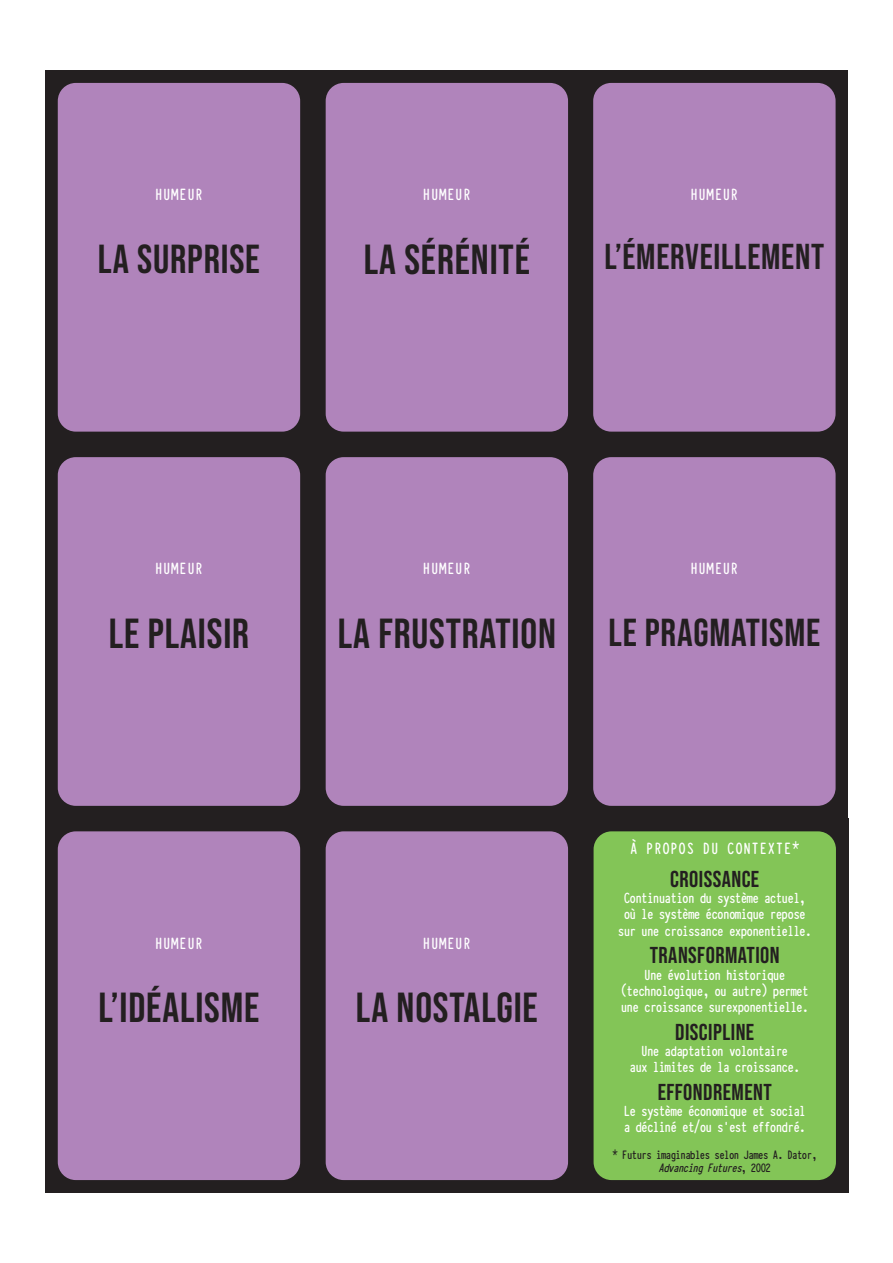
<style>
.page{position:relative;width:893px;height:1263px;background:#fff}
.page>*{position:absolute;margin:0;border:0;box-sizing:border-box;transform-origin:0 0}
.t1{font:42px "Bebas Neue";letter-spacing:.02em;color:#231f20}
.t2{font:40.5px "Bebas Neue";letter-spacing:.02em;color:#231f20}
.t3{font:39px "Bebas Neue";letter-spacing:.02em;color:#231f20}
.t4{font:36px "Bebas Neue";letter-spacing:.02em;color:#231f20}
.t5{font:22.95px "Bebas Neue";letter-spacing:.02em;color:#231f20}
.t6{font:700 18px "Typewriter Condensed";color:#fff}
.t7{font:700 16.2px/16.2px "Typewriter Condensed";letter-spacing:-.09em;color:#fff;text-align:center}
.t8{font:700 13.5px/13.5px "Typewriter Condensed";letter-spacing:-.09em;color:#231f20;text-align:center}
.s1{font-style:italic}
</style>
<div class="page">
<div style="left:45px;top:819px;width:268px;height:374px;background:#231f20"></div>
<div style="left:58px;top:831px;width:242px;height:349px;background:#b084bb;border-radius:18px"></div>
<div style="left:45px;top:444px;width:268px;height:375px;background:#231f20"></div>
<div style="left:58px;top:457px;width:242px;height:349px;background:#b084bb;border-radius:18px"></div>
<div style="left:45px;top:70px;width:268px;height:374px;background:#231f20"></div>
<div style="left:58px;top:83px;width:242px;height:349px;background:#b084bb;border-radius:18px"></div>
<div style="left:313px;top:819px;width:268px;height:374px;background:#231f20"></div>
<div style="left:326px;top:831px;width:242px;height:349px;background:#b084bb;border-radius:18px"></div>
<div style="left:313px;top:444px;width:268px;height:375px;background:#231f20"></div>
<div style="left:326px;top:457px;width:242px;height:349px;background:#b084bb;border-radius:18px"></div>
<div style="left:313px;top:70px;width:268px;height:374px;background:#231f20"></div>
<div style="left:326px;top:83px;width:242px;height:349px;background:#b084bb;border-radius:18px"></div>
<div style="left:580px;top:444px;width:268px;height:375px;background:#231f20"></div>
<div style="left:593px;top:457px;width:243px;height:349px;background:#b084bb;border-radius:18px"></div>
<div style="left:580px;top:70px;width:268px;height:374px;background:#231f20"></div>
<div style="left:593px;top:83px;width:243px;height:349px;background:#b084bb;border-radius:18px"></div>
<div style="left:581px;top:819px;width:268px;height:374px;background:#231f20"></div>
<div style="left:594px;top:831px;width:242px;height:349px;background:#83c557;border-radius:18px"></div>
<p class="t6" style="left:155px;top:182px;width:50px">HUMEUR</p>
<h2 class="t2" style="left:98px;top:236px;width:164px">LA SURPRISE</h2>
<p class="t6" style="left:423px;top:182px;width:50px">HUMEUR</p>
<h1 class="t1" style="left:364px;top:236px;width:168px">LA SÉRÉNITÉ</h1>
<p class="t6" style="left:690px;top:182px;width:50px">HUMEUR</p>
<h3 class="t4" style="left:604px;top:237px;width:221px">L’ÉMERVEILLEMENT</h3>
<p class="t6" style="left:155px;top:556px;width:50px">HUMEUR</p>
<p class="t6" style="left:423px;top:556px;width:50px">HUMEUR</p>
<p class="t6" style="left:690px;top:556px;width:50px">HUMEUR</p>
<h1 class="t1" style="left:109px;top:610px;width:142px">LE PLAISIR</h1>
<h1 class="t1" style="left:338px;top:610px;width:220px">LA FRUSTRATION</h1>
<h3 class="t3" style="left:608px;top:610px;width:213px">LE PRAGMATISME</h3>
<p class="t6" style="left:630px;top:835px;width:172px">À PROPOS DU CONTEXTE*</p>
<p class="t6" style="left:155px;top:930px;width:50px">HUMEUR</p>
<h1 class="t1" style="left:99px;top:984px;width:162px">L’IDÉALISME</h1>
<p class="t6" style="left:423px;top:930px;width:50px">HUMEUR</p>
<h1 class="t1" style="left:356px;top:984px;width:183px">LA NOSTALGIE</h1>
<h3 class="t5" style="left:670px;top:866px;width:91px">CROISSANCE</h3>
<p class="t7" style="left:617px;top:889px;width:196px">Continuation du système actuel, où le système économique repose sur une croissance exponentielle.</p>
<h3 class="t5" style="left:650px;top:942px;width:132px">TRANSFORMATION</h3>
<p class="t7" style="left:620px;top:965px;width:190px">Une évolution historique (technologique, ou autre) permet une croissance surexponentielle.</p>
<h3 class="t5" style="left:675px;top:1019px;width:81px">DISCIPLINE</h3>
<p class="t7" style="left:629px;top:1042px;width:173px">Une adaptation volontaire<br>aux limites de la croissance.</p>
<h3 class="t5" style="left:658px;top:1079px;width:116px">EFFONDREMENT</h3>
<p class="t7" style="left:623px;top:1102px;width:184px;text-align:left">Le système économique et social a décliné et/ou s’est effondré.</p>
<p class="t8" style="left:612px;top:1147px;width:207px">* Futurs imaginables selon James A. Dator,<br><span class="s1">AdvancingFutures</span>, 2 0 0 2</p>
</div>
